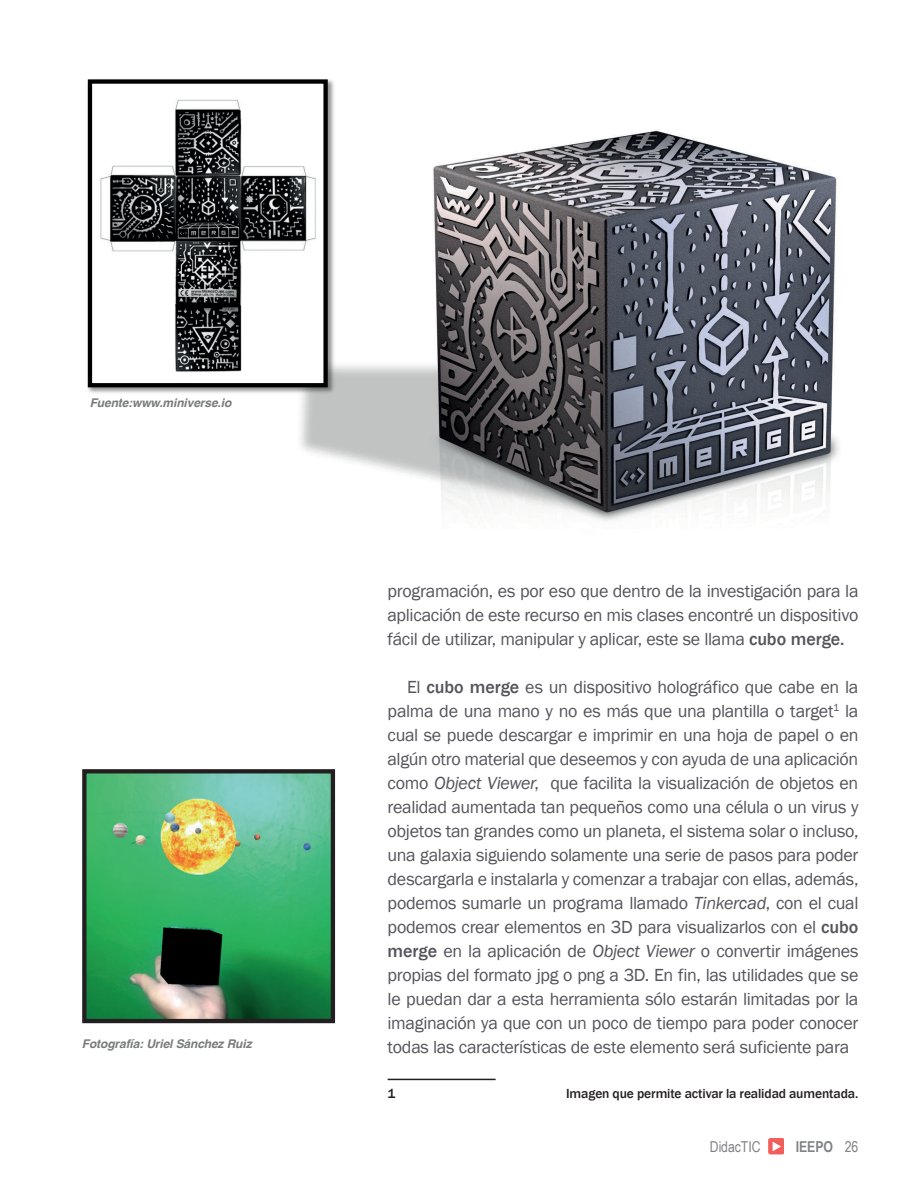
<style>
.page{position:relative;width:918px;height:1188px;background:#fff}
.page>*{position:absolute;margin:0;border:0;box-sizing:border-box;transform-origin:0 0}
.t1{font:18px/24px "Franklin Gothic";letter-spacing:-.02em;color:#54535b;text-align:justify}
.t2{font:15px "Arial Narrow";letter-spacing:-.005em;color:#808285}
.t3{font:700 15px "Arial Narrow";letter-spacing:-.005em;color:#808285}
.t4{font:500 13.5px "Franklin Gothic";letter-spacing:-.01em;color:#231f20}
.t5{font:italic 700 12px "Helvetica";letter-spacing:-.01em;color:#797b7b}
.s1{font-weight:500}
.s2{font-style:italic}
.s3{font-weight:400}
</style>
<div class="page">
<div style="left:769px;top:1138px;width:15px;height:16px;background:#f15f5a;border-radius:2px"></div>
<svg style="left:773px;top:1142px;width:8px;height:9px"></svg>
<img style="left:300px;top:130px;width:539px;height:391px">
<hr style="left:388px;top:1079px;width:108px;height:1px;background:#231f20">
<img style="left:87px;top:79px;width:250px;height:318px">
<img style="left:93px;top:84px;width:230px;height:298px">
<div style="left:88px;top:79px;width:240px;height:308px;border:4px solid #000001"></div>
<img style="left:87px;top:774px;width:243px;height:244px">
<div style="left:82px;top:769px;width:253px;height:254px;border:4px solid #231f20"></div>
<p class="t5" style="left:90px;top:393px;width:143px">Fuente:www.miniverse.io</p>
<p class="t5" style="left:82px;top:1034px;width:171px">Fotografía: Uriel Sánchez Ruiz</p>
<p class="t1" style="left:388px;top:579px;width:472px">programación, es por eso que dentro de la investigación para la aplicación de este recurso en mis clases encontré un dispositivo fácil de utilizar, manipular y aplicar, este se llama <span class="s1">cubo merge.</span></p>
<p class="t1" style="left:388px;top:675px;width:472px;text-indent:20px">El <span class="s1">cubo merge</span> es un dispositivo holográfico que cabe en la palma de una mano y no es más que una plantilla o target<sup>1</sup> la cual se puede descargar e imprimir en una hoja de papel o en algún otro material que deseemos y con ayuda de una aplicación como <span class="s2">Object Viewer</span>, que facilita la visualización de objetos en realidad aumentada tan pequeños como una célula o un virus y objetos tan grandes como un planeta, el sistema solar o incluso, una galaxia siguiendo solamente una serie de pasos para poder descargarla e instalarla y comenzar a trabajar con ellas, además, podemos sumarle un programa llamado <span class="s2">Tinkercad</span>, con el cual podemos crear elementos en 3D para visualizarlos con el <span class="s1">cubo merge</span> en la aplicación de <span class="s2">Object Viewer</span> o convertir imágenes propias del formato jpg o png a 3D. En fin, las utilidades que se le puedan dar a esta herramienta sólo estarán limitadas por la imaginación ya que con un poco de tiempo para poder conocer todas las características de este elemento será suficiente para</p>
<p class="t4" style="left:388px;top:1085px;width:9px">1</p>
<p class="t4" style="left:566px;top:1085px;width:294px">Imagen que permite activar la realidad aumentada.</p>
<p class="t2" style="left:710px;top:1136px;width:52px">DidacTIC</p>
<p class="t3" style="left:796px;top:1135px;width:64px">IEEPO <span class="s3">26</span></p>
</div>
